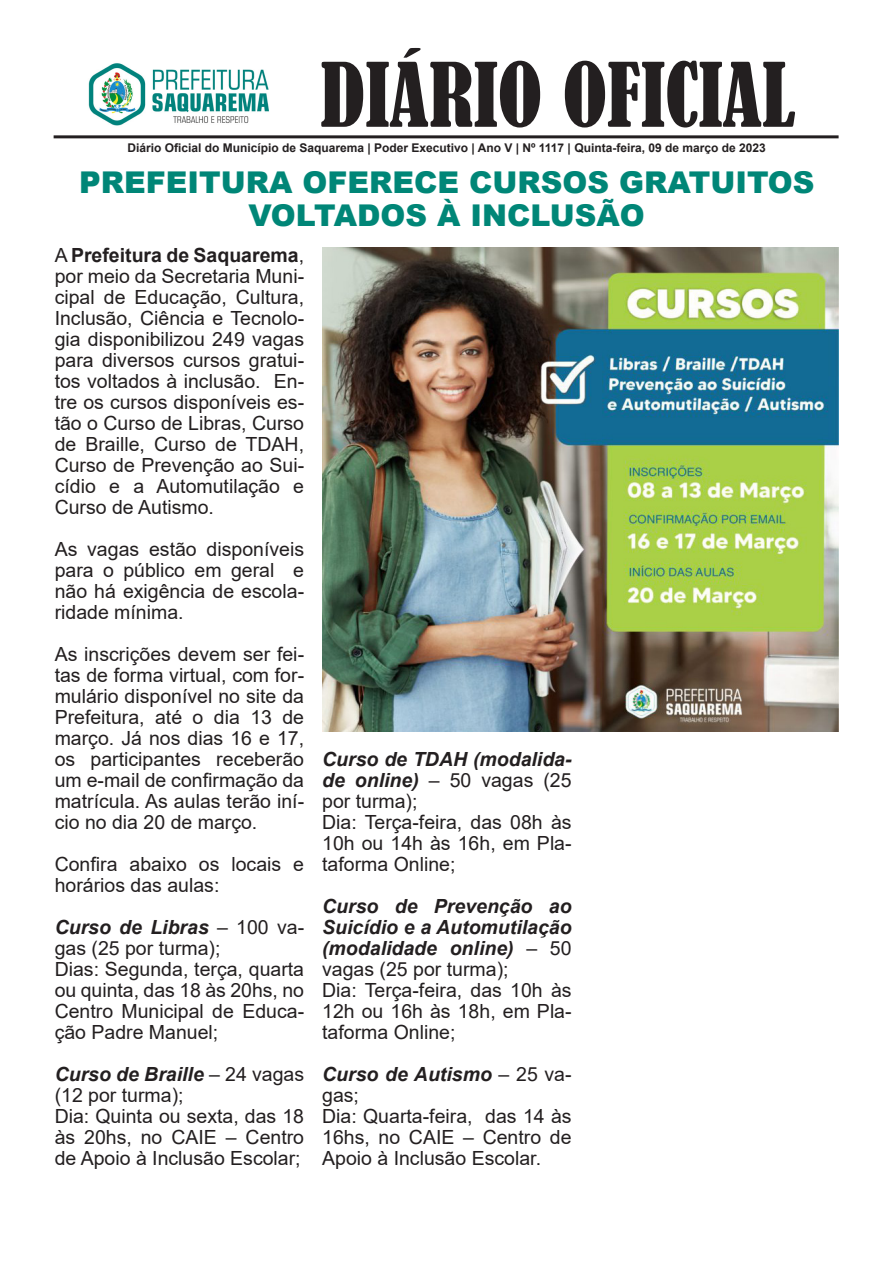
<style>
.page{position:relative;width:893px;height:1263px;background:#fff}
.page>*{position:absolute;margin:0;border:0;box-sizing:border-box;transform-origin:0 0}
.t1{font:condensed 82.5px "Bernard";color:#231f20}
.t2{font:900 30px/33px "Arial";color:#008677;text-align:center}
.t3{font:19.5px/21px "Arial";color:#231f20;text-align:justify}
.t4{font:italic 700 19.5px/21px "Arial";color:#231f20;text-align:justify}
.t5{font:700 12px "Arial";color:#231f20}
.s1{font-weight:700}
.s2{font-weight:700;font-style:italic}
.s3{font-weight:400;font-style:normal}
</style>
<div class="page">
<hr style="left:54px;top:135px;width:785px;height:3px;background:#231f20">
<img style="left:88px;top:63px;width:181px;height:63px">
<img style="left:322px;top:248px;width:516px;height:483px">
<p class="t1" style="left:321px;top:47px;width:476px">DIÁRIO OFICIAL</p>
<p class="t5" style="left:127px;top:139px;width:640px">Diário Oficial do Município de Saquarema | Poder Executivo | Ano V | Nº 1117 | Quinta-feira, 09 de março de 2023</p>
<p class="t2" style="left:79px;top:164px;width:737px">PREFEITURA OFERECE CURSOS GRATUITOS<br>VOLTADOS À INCLUSÃO</p>
<p class="t3" style="left:55px;top:244px;width:251px">A <span class="s1">Prefeitura de Saquarema</span>, por meio da Secretaria Muni&shy;cipal de Educação, Cultura, Inclusão, Ciência e Tecnolo&shy;gia disponibilizou 249 vagas para diversos cursos gratui&shy;tos voltados à inclusão. En&shy;tre os cursos disponíveis es&shy;tão o Curso de Libras, Curso de Braille, Curso de TDAH, Curso de Prevenção ao Sui&shy;cídio e a Automutilação e Curso de Autismo.</p>
<p class="t3" style="left:55px;top:538px;width:251px">As vagas estão disponíveis para o público em geral e não há exigência de escola&shy;ridade mínima.</p>
<p class="t3" style="left:55px;top:643px;width:251px">As inscrições devem ser fei&shy;tas de forma virtual, com for&shy;mulário disponível no site da Prefeitura, até o dia 13 de março. Já nos dias 16 e 17, os participantes receberão um e-mail de confirmação da matrícula. As aulas terão iní&shy;cio no dia 20 de março.</p>
<p class="t3" style="left:55px;top:853px;width:251px">Confira abaixo os locais e horários das aulas:</p>
<p class="t3" style="left:55px;top:916px;width:251px"><span class="s2">Curso de Libras</span> – 100 va&shy;gas (25 por turma);</p>
<p class="t3" style="left:55px;top:958px;width:251px">Dias: Segunda, terça, quarta ou quinta, das 18 às 20hs, no Centro Municipal de Educa&shy;ção Padre Manuel;</p>
<p class="t3" style="left:55px;top:1063px;width:251px"><span class="s2">Curso de Braille</span> – 24 vagas (12 por turma);</p>
<p class="t3" style="left:55px;top:1105px;width:251px">Dia: Quinta ou sexta, das 18 às 20hs, no CAIE – Centro de Apoio à Inclusão Escolar;</p>
<p class="t4" style="left:322px;top:749px;width:251px">Curso de TDAH (modalida&shy;de online) <span class="s3">– 50 vagas (25 por turma);</span></p>
<p class="t3" style="left:322px;top:811px;width:251px">Dia: Terça-feira, das 08h às 10h ou 14h às 16h, em Pla&shy;taforma Online;</p>
<p class="t4" style="left:322px;top:896px;width:251px">Curso de Prevenção ao Suicídio e a Automutilação (modalidade online) <span class="s3">– 50 vagas (25 por turma);</span></p>
<p class="t3" style="left:322px;top:979px;width:251px">Dia: Terça-feira, das 10h às 12h ou 16h às 18h, em Pla&shy;taforma Online;</p>
<p class="t4" style="left:322px;top:1064px;width:251px">Curso de Autismo <span class="s3">– 25 va&shy;gas;</span></p>
<p class="t3" style="left:322px;top:1105px;width:251px">Dia: Quarta-feira, das 14 às 16hs, no CAIE – Centro de Apoio à Inclusão Escolar.</p>
</div>
